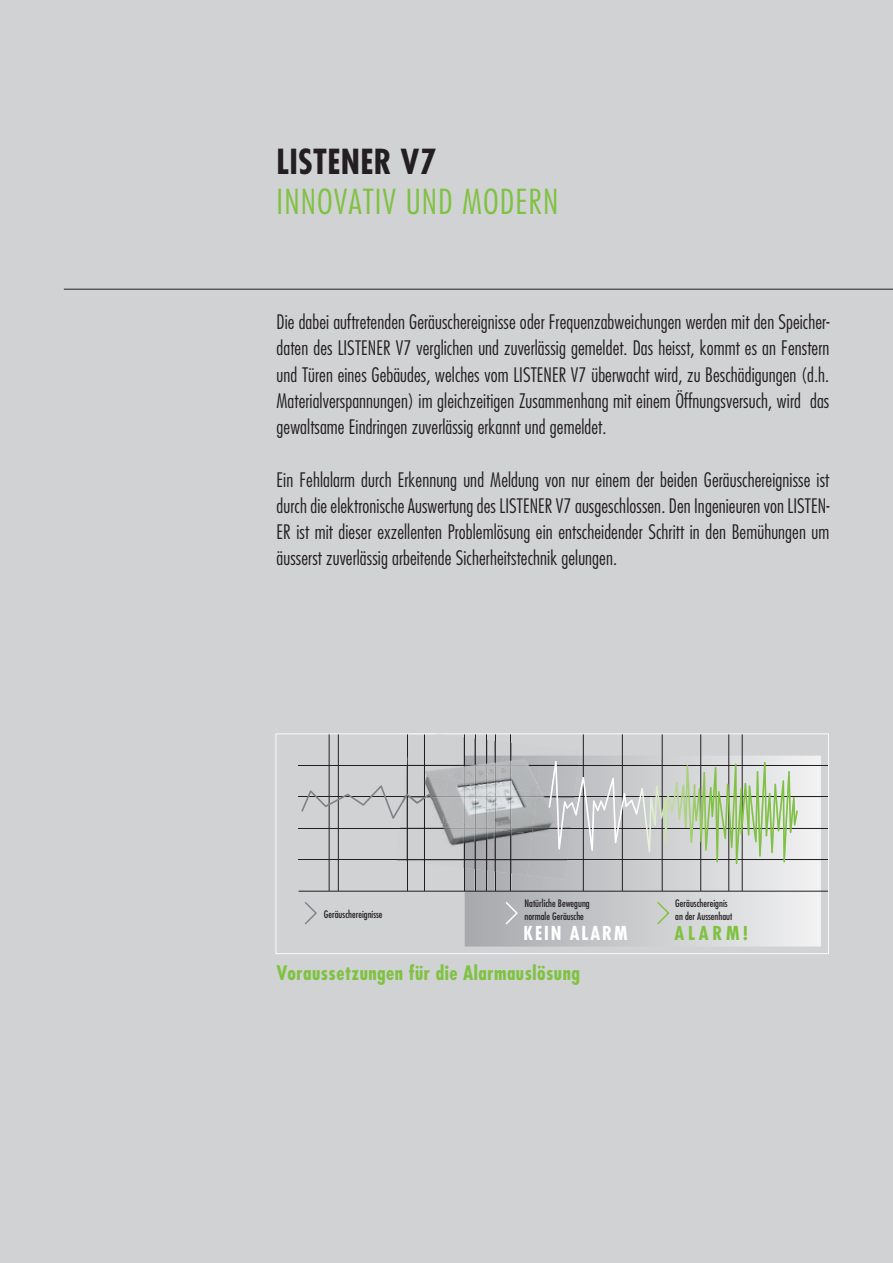
<style>
.page{position:relative;width:893px;height:1263px;background:#d1d2d4}
.page>*{position:absolute;margin:0;border:0;box-sizing:border-box;transform-origin:0 0}
.t1{font:300 condensed 33.6px "Futura";letter-spacing:.03em;color:#7fc241;scale:1.05 1}
.t2{font:700 condensed 33.6px "Futura";letter-spacing:.01em;color:#231f20}
.t3{font:300 condensed 19.5px/26.2px "Futura";letter-spacing:.005em;color:#231f20;text-align:justify}
.t4{font:700 condensed 19.5px "Futura";letter-spacing:.025em;color:#7fc241}
.t5{font:700 condensed 18.75px "Futura";letter-spacing:.1em;color:#fff}
.t6{font:700 condensed 18.75px "Futura";letter-spacing:.2em;color:#7fc241}
.t7{font:condensed 10.05px/12.5px "Futura";color:#231f20}
</style>
<div class="page">
<hr style="left:64px;top:289px;width:829px;height:1px;background:#231f20">
<svg style="left:275px;top:733px;width:554px;height:221px"></svg>
<svg style="left:303px;top:900px;width:15px;height:26px"></svg>
<svg style="left:504px;top:900px;width:15px;height:26px"></svg>
<svg style="left:656px;top:900px;width:14px;height:26px"></svg>
<img style="left:406px;top:734px;width:47px;height:40px">
<img style="left:448px;top:736px;width:47px;height:43px">
<img style="left:494px;top:741px;width:44px;height:15px">
<img style="left:536px;top:746px;width:44px;height:50px">
<img style="left:401px;top:774px;width:47px;height:43px">
<img style="left:443px;top:779px;width:21px;height:43px">
<img style="left:396px;top:817px;width:47px;height:48px">
<img style="left:438px;top:822px;width:26px;height:46px">
<img style="left:465px;top:756px;width:34px;height:28px">
<img style="left:499px;top:756px;width:42px;height:36px">
<img style="left:465px;top:784px;width:34px;height:42px">
<img style="left:494px;top:788px;width:43px;height:40px">
<img style="left:532px;top:792px;width:42px;height:46px">
<img style="left:465px;top:826px;width:29px;height:45px">
<img style="left:489px;top:829px;width:43px;height:46px">
<div style="left:527px;top:834px;width:43px;height:46px;background:#b6b7ba"></div>
<img style="left:407px;top:759px;width:1px;height:102px">
<img style="left:424px;top:734px;width:1px;height:129px">
<img style="left:464px;top:737px;width:1px;height:131px">
<img style="left:475px;top:738px;width:1px;height:131px">
<img style="left:486px;top:740px;width:1px;height:130px">
<img style="left:495px;top:741px;width:1px;height:130px">
<img style="left:510px;top:743px;width:1px;height:130px">
<img style="left:396px;top:859px;width:171px;height:1px">
<img style="left:400px;top:828px;width:149px;height:1px">
<img style="left:436px;top:796px;width:139px;height:1px">
<img style="left:407px;top:765px;width:171px;height:1px">
<img style="left:402px;top:794px;width:34px;height:10px">
<img style="left:549px;top:761px;width:25px;height:46px">
<img style="left:549px;top:804px;width:24px;height:45px">
<svg style="left:410px;top:733px;width:29px;height:1px"></svg>
<h1 class="t2" style="left:277px;top:140px;width:161px">LISTENER V7</h1>
<h1 class="t1" style="left:277px;top:182px;width:270px">INNOVATIV UND MODERN</h1>
<p class="t3" style="left:277px;top:309px;width:554px">Die dabei auftretenden Geräuschereignisse oder Frequenzabweichungen werden mit den Speicher&shy;daten des LISTENER V7 verglichen und zuverlässig gemeldet. Das heisst, kommt es an Fenstern und Türen eines Gebäudes, welches vom LISTENER V7 überwacht wird, zu Beschädigungen (d.h.<br>Materialverspannungen) im gleichzeitigen Zusammenhang mit einem Öffnungsversuch, wird das gewaltsame Eindringen zuverlässig erkannt und gemeldet.</p>
<p class="t3" style="left:277px;top:466px;width:554px">Ein Fehlalarm durch Erkennung und Meldung von nur einem der beiden Geräuschereignisse ist durch die elektronische Auswertung des LISTENER V7 ausgeschlossen. Den Ingenieuren von LISTEN-ER ist mit dieser exzellenten Problemlösung ein entscheidender Schritt in den Bemühungen um äusserst zuverlässig arbeitende Sicherheitstechnik gelungen.</p>
<p class="t7" style="left:324px;top:908px;width:60px">Geräuschereignisse</p>
<p class="t7" style="left:524px;top:897px;width:67px">Natürliche Bewegung normale Geräusche</p>
<p class="t7" style="left:675px;top:897px;width:59px">Geräuschereignis an der Aussenhaut</p>
<p class="t5" style="left:524px;top:921px;width:105px">KEIN ALARM</p>
<p class="t6" style="left:674px;top:921px;width:75px">ALARM!</p>
<p class="t4" style="left:277px;top:961px;width:305px">Voraussetzungen für die Alarmauslösung</p>
</div>
